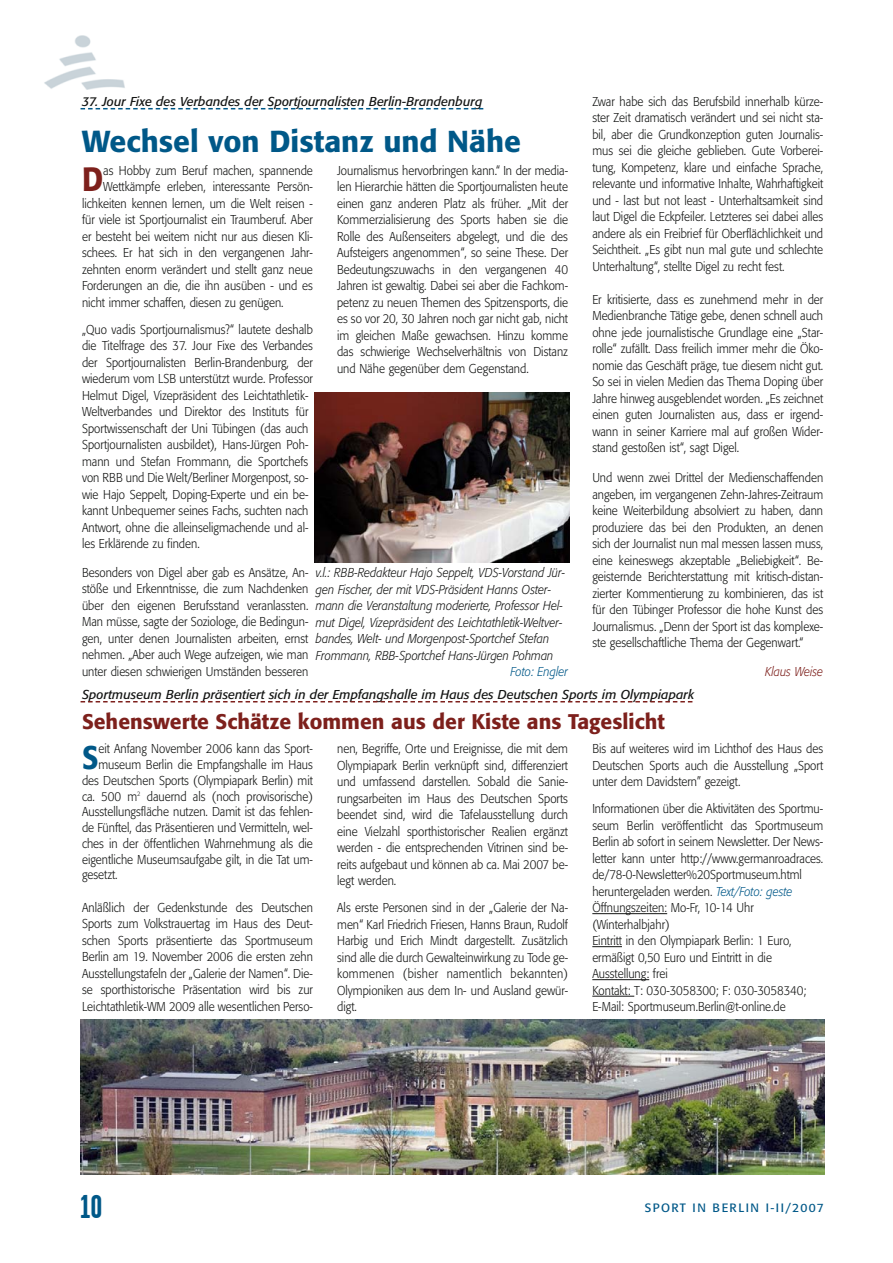
<style>
.page{position:relative;width:893px;height:1263px;background:#fff}
.page>*{position:absolute;margin:0;border:0;box-sizing:border-box;transform-origin:0 0}
.t1{font:500 33.3px "Formata";color:#7d201c;scale:.9 1}
.t2{font:700 33px "Garage Gothic";color:#005888}
.t3{font:500 32.4px "Formata";color:#005888;scale:.9 1}
.t4{font:500 30px "Formata";color:#005888}
.t5{font:500 21px "Formata";color:#7d201c}
.t6{font:300 12.75px/16.5px "Formata";color:#131413;text-align:justify;scale:.9 1}
.t7{font:italic 300 12.75px/16.5px "Formata";color:#131413;scale:.9 1}
.t8{font:italic 12.75px "Formata";color:#131413}
.t9{font:italic 300 12.75px "Formata";color:#005888;scale:.9 1}
.t10{font:italic 300 12.75px "Formata";color:#7d201c;scale:.9 1}
.t11{font:12px "Formata";letter-spacing:.115em;color:#005888}
.s1{font-style:italic;color:#005888}
</style>
<div class="page">
<img style="left:44px;top:35px;width:81px;height:54px">
<svg style="left:81px;top:108px;width:402px;height:1px"></svg>
<img style="left:314px;top:392px;width:255px;height:171px">
<img style="left:81px;top:1020px;width:744px;height:154px">
<hr style="left:592px;top:913px;width:75px;height:1px;background:#131413">
<hr style="left:592px;top:946px;width:30px;height:1px;background:#131413">
<hr style="left:592px;top:979px;width:57px;height:1px;background:#131413">
<hr style="left:599px;top:996px;width:35px;height:1px;background:#131413">
<svg style="left:81px;top:701px;width:611px;height:1px"></svg>
<p class="t8" style="left:82px;top:96px;width:402px">37. Jour Fixe des Verbandes der Sportjournalisten Berlin-Brandenburg</p>
<h3 class="t4" style="left:82px;top:128px;width:440px">Wechsel von Distanz und Nähe</h3>
<p class="t6" style="left:337px;top:163px;width:258px">Journalismus hervorbringen kann.“ In der media&shy;len Hierarchie hätten die Sportjournalisten heute einen ganz anderen Platz als früher. „Mit der Kommerzialisierung des Sports haben sie die Rolle des Außenseiters abgelegt, und die des Aufsteigers angenommen“, so seine These. Der Bedeutungszuwachs in den vergangenen 40<br>Jahren ist gewaltig. Dabei sei aber die Fachkom&shy;petenz zu neuen Themen des Spitzensports, die es so vor 20, 30 Jahren noch gar nicht gab, nicht im gleichen Maße gewachsen. Hinzu komme das schwierige Wechselverhältnis von Distanz und Nähe gegenüber dem Gegenstand.</p>
<h1 class="t1" style="left:82px;top:165px;width:25px">D</h1>
<p class="t6" style="left:103px;top:163px;width:234px">as Hobby zum Beruf machen, spannende</p>
<p class="t6" style="left:103px;top:179px;width:234px">Wettkämpfe erleben, interessante Persön-</p>
<p class="t6" style="left:82px;top:196px;width:258px">lichkeiten kennen lernen, um die Welt reisen -</p>
<p class="t6" style="left:82px;top:212px;width:258px">für viele ist Sportjournalist ein Traumberuf. Aber</p>
<p class="t6" style="left:82px;top:229px;width:258px">er besteht bei weitem nicht nur aus diesen Kli-</p>
<p class="t6" style="left:82px;top:245px;width:258px">schees. Er hat sich in den vergangenen Jahr-</p>
<p class="t6" style="left:82px;top:262px;width:258px">zehnten enorm verändert und stellt ganz neue</p>
<p class="t6" style="left:82px;top:278px;width:258px">Forderungen an die, die ihn ausüben - und es</p>
<p class="t6" style="left:82px;top:295px;width:225px">nicht immer schaffen, diesen zu genügen.</p>
<p class="t6" style="left:82px;top:322px;width:258px;text-align:left">„Quo vadis Sportjournalismus?“ lautete deshalb die Titelfrage des 37. Jour Fixe des Verbandes der Sportjournalisten Berlin-Brandenburg, der wiederum vom LSB unterstützt wurde. Professor Helmut Digel, Vizepräsident des Leichtathletik-Weltverbandes und Direktor des Instituts für Sportwissenschaft der Uni Tübingen (das auch Sportjournalisten ausbildet), Hans-Jürgen Poh&shy;mann und Stefan Frommann, die Sportchefs von RBB und Die Welt/Berliner Morgenpost, so&shy;wie Hajo Seppelt, Doping-Experte und ein be&shy;kannt Unbequemer seines Fachs, suchten nach Antwort, ohne die alleinseligmachende und al&shy;les Erklärende zu finden.</p>
<p class="t6" style="left:82px;top:565px;width:253px">Besonders von Digel aber gab es Ansätze, An&shy;stöße und Erkenntnisse, die zum Nachdenken über den eigenen Berufsstand veranlassten.<br>Man müsse, sagte der Soziologe, die Bedingun&shy;gen, unter denen Journalisten arbeiten, ernst nehmen. „Aber auch Wege aufzeigen, wie man unter diesen schwierigen Umständen besseren</p>
<p class="t7" style="left:316px;top:566px;width:278px">v.l.: RBB-Redakteur Hajo Seppelt, VDS-Vorstand Jür&shy;gen Fischer, der mit VDS-Präsident Hanns Oster&shy;mann die Veranstaltung moderierte, Professor Hel&shy;mut Digel, Vizepräsident des Leichtathletik-Weltver&shy;bandes, Welt- und Morgenpost-Sportchef Stefan Frommann, RBB-Sportchef Hans-Jürgen Pohman</p>
<p class="t9" style="left:510px;top:666px;width:65px">Foto: Engler</p>
<p class="t6" style="left:592px;top:94px;width:258px">Zwar habe sich das Berufsbild innerhalb kürze&shy;ster Zeit dramatisch verändert und sei nicht sta&shy;bil, aber die Grundkonzeption guten Journalis&shy;mus sei die gleiche geblieben. Gute Vorberei&shy;tung, Kompetenz, klare und einfache Sprache, relevante und informative Inhalte, Wahrhaftigkeit und - last but not least - Unterhaltsamkeit sind laut Digel die Eckpfeiler. Letzteres sei dabei alles andere als ein Freibrief für Oberflächlichkeit und Seichtheit. „Es gibt nun mal gute und schlechte Unterhaltung“, stellte Digel zu recht fest.</p>
<p class="t6" style="left:592px;top:292px;width:258px">Er kritisierte, dass es zunehmend mehr in der Medienbranche Tätige gebe, denen schnell auch ohne jede journalistische Grundlage eine „Star&shy;rolle“ zufällt. Dass freilich immer mehr die Öko&shy;nomie das Geschäft präge, tue diesem nicht gut.<br>So sei in vielen Medien das Thema Doping über Jahre hinweg ausgeblendet worden. „Es zeichnet einen guten Journalisten aus, dass er irgend&shy;wann in seiner Karriere mal auf großen Wider&shy;stand gestoßen ist“, sagt Digel.</p>
<p class="t6" style="left:592px;top:471px;width:258px">Und wenn zwei Drittel der Medienschaffenden angeben, im vergangenen Zehn-Jahres-Zeitraum keine Weiterbildung absolviert zu haben, dann produziere das bei den Produkten, an denen sich der Journalist nun mal messen lassen muss, eine keineswegs akzeptable „Beliebigkeit“. Be&shy;geisternde Berichterstattung mit kritisch-distan&shy;zierter Kommentierung zu kombinieren, das ist für den Tübinger Professor die hohe Kunst des Journalismus. „Denn der Sport ist das komplexe&shy;ste gesellschaftliche Thema der Gegenwart.“</p>
<p class="t10" style="left:765px;top:666px;width:66px">Klaus Weise</p>
<p class="t8" style="left:82px;top:688px;width:614px">Sportmuseum Berlin präsentiert sich in der Empfangshalle im Haus des Deutschen Sports im Olympiapark</p>
<h3 class="t5" style="left:82px;top:712px;width:584px">Sehenswerte Schätze kommen aus der Kiste ans Tageslicht</h3>
<h3 class="t3" style="left:82px;top:743px;width:20px">S</h3>
<p class="t6" style="left:98px;top:741px;width:240px">eit Anfang November 2006 kann das Sport-</p>
<p class="t6" style="left:98px;top:757px;width:240px">museum Berlin die Empfangshalle im Haus</p>
<p class="t6" style="left:82px;top:773px;width:258px">des Deutschen Sports (Olympiapark Berlin) mit</p>
<p class="t6" style="left:82px;top:789px;width:258px">ca. 500 m<sup>2</sup> dauernd als (noch provisorische)</p>
<p class="t6" style="left:82px;top:804px;width:258px">Ausstellungsfläche nutzen. Damit ist das fehlen-</p>
<p class="t6" style="left:82px;top:820px;width:258px">de Fünftel, das Präsentieren und Vermitteln, wel-</p>
<p class="t6" style="left:82px;top:836px;width:258px">ches in der öffentlichen Wahrnehmung als die</p>
<p class="t6" style="left:82px;top:852px;width:258px">eigentliche Museumsaufgabe gilt, in die Tat um-</p>
<p class="t6" style="left:82px;top:868px;width:41px">gesetzt.</p>
<p class="t6" style="left:82px;top:900px;width:258px">Anläßlich der Gedenkstunde des Deutschen Sports zum Volkstrauertag im Haus des Deut&shy;schen Sports präsentierte das Sportmuseum Berlin am 19. November 2006 die ersten zehn Ausstellungstafeln der „Galerie der Namen“. Die&shy;se sporthistorische Präsentation wird bis zur Leichtathletik-WM 2009 alle wesentlichen Perso-</p>
<p class="t6" style="left:337px;top:741px;width:258px">nen, Begriffe, Orte und Ereignisse, die mit dem Olympiapark Berlin verknüpft sind, differenziert und umfassend darstellen. Sobald die Sanie&shy;rungsarbeiten im Haus des Deutschen Sports beendet sind, wird die Tafelausstellung durch eine Vielzahl sporthistorischer Realien ergänzt werden - die entsprechenden Vitrinen sind be&shy;reits aufgebaut und können ab ca. Mai 2007 be&shy;legt werden.</p>
<p class="t6" style="left:337px;top:900px;width:258px">Als erste Personen sind in der „Galerie der Na&shy;men“ Karl Friedrich Friesen, Hanns Braun, Rudolf Harbig und Erich Mindt dargestellt. Zusätzlich sind alle die durch Gewalteinwirkung zu Tode ge&shy;kommenen (bisher namentlich bekannten)<br>Olympioniken aus dem In- und Ausland gewür&shy;digt.</p>
<p class="t6" style="left:592px;top:741px;width:258px">Bis auf weiteres wird im Lichthof des Haus des Deutschen Sports auch die Ausstellung „Sport unter dem Davidstern” gezeigt.</p>
<p class="t6" style="left:592px;top:801px;width:258px;text-align:left">Informationen über die Aktivitäten des Sportmu&shy;seum Berlin veröffentlicht das Sportmuseum Berlin ab sofort in seinem Newsletter. Der News&shy;letter kann unter http://www.germanroadraces. de/78-0-Newsletter%20Sportmuseum.html heruntergeladen werden. <span class="s1">Text/Foto: geste </span>Öffnungszeiten: Mo-Fr, 10-14 Uhr (Winterhalbjahr)<br>Eintritt in den Olympiapark Berlin: 1 Euro, ermäßigt 0,50 Euro und Eintritt in die Ausstellung: frei<br>Kontakt: T: 030-3058300; F: 030-3058340; E-Mail: Sportmuseum.Berlin@t-online.de</p>
<h2 class="t2" style="left:81px;top:1187px;width:23px">10</h2>
<p class="t11" style="left:645px;top:1203px;width:180px">SPORT IN BERLIN I-II/2007</p>
</div>
